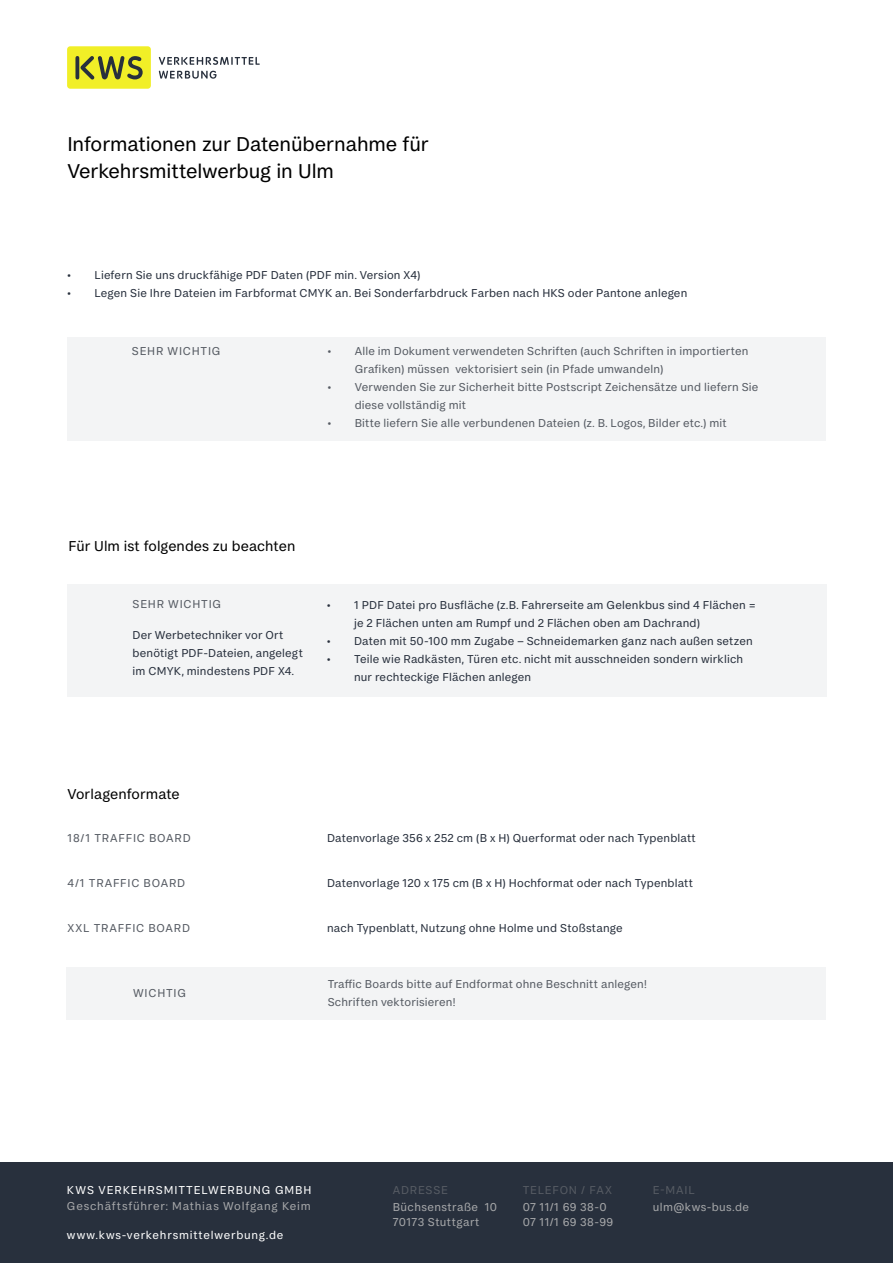
<style>
.page{position:relative;width:893px;height:1263px;background:#fff}
.page>*{position:absolute;margin:0;border:0;box-sizing:border-box;transform-origin:0 0}
.t1{font:21px/27.3px "FS Koopman";letter-spacing:-.005em;color:#000}
.t2{font:15px "FS Koopman";letter-spacing:.005em;color:#000}
.t3{font:12px/18px "FS Koopman";letter-spacing:.015em;color:#28303d}
.t4{font:12px/18px "FS Koopman";letter-spacing:.015em;color:#565b63}
.t5{font:12px/14.4px "FS Koopman";letter-spacing:.045em;color:#a6a7a9}
.t6{font:12px "FS Koopman";letter-spacing:.07em;color:#fff}
.t7{font:12px "FS Koopman";letter-spacing:.065em;color:#565b63}
.t8{font:12px "FS Koopman";letter-spacing:.07em;color:#565b63}
.t9{font:12px "FS Koopman";letter-spacing:.06em;color:#565b63}
</style>
<div class="page">
<div style="left:0;top:1162px;width:893px;height:101px;background:#28303d"></div>
<div style="left:67px;top:46px;width:84px;height:43px;background:#f1ef27;border-radius:3px"></div>
<svg style="left:75px;top:56px;width:68px;height:24px"></svg>
<svg style="left:159px;top:57px;width:101px;height:8px"></svg>
<svg style="left:159px;top:71px;width:58px;height:8px"></svg>
<div style="left:67px;top:968px;width:759px;height:52px;background:#f3f4f5"></div>
<div style="left:68px;top:337px;width:758px;height:104px;background:#f3f4f5"></div>
<div style="left:67px;top:584px;width:759px;height:113px;background:#f3f4f5"></div>
<h1 class="t1" style="left:67px;top:130px;width:363px">Informationen zur Datenübernahme für<br>Verkehrsmittelwerbug in Ulm</h1>
<p class="t3" style="left:68px;top:266px;width:354px">• Liefern Sie uns druckfähige PDF Daten (PDF min. Version X4)</p>
<p class="t3" style="left:68px;top:284px;width:621px">• Legen Sie Ihre Dateien im Farbformat CMYK an. Bei Sonderfarbdruck Farben nach HKS oder Pantone anlegen</p>
<p class="t7" style="left:132px;top:344px;width:90px">SEHR WICHTIG</p>
<p class="t4" style="left:355px;top:342px;width:395px;text-indent:-27px">• Alle im Dokument verwendeten Schriften (auch Schriften in importierten<br>Grafiken) müssen vektorisiert sein (in Pfade umwandeln)</p>
<p class="t4" style="left:355px;top:378px;width:405px;text-indent:-27px">• Verwenden Sie zur Sicherheit bitte Postscript Zeichensätze und liefern Sie diese vollständig mit</p>
<p class="t4" style="left:328px;top:414px;width:401px">• Bitte liefern Sie alle verbundenen Dateien (z. B. Logos, Bilder etc.) mit</p>
<p class="t2" style="left:69px;top:537px;width:228px">Für Ulm ist folgendes zu beachten</p>
<p class="t7" style="left:133px;top:596px;width:90px">SEHR WICHTIG</p>
<p class="t3" style="left:354px;top:595px;width:403px;text-indent:-27px">• 1 PDF Datei pro Busfläche (z.B. Fahrerseite am Gelenkbus sind 4 Flächen = je 2 Flächen unten am Rumpf und 2 Flächen oben am Dachrand)</p>
<p class="t3" style="left:327px;top:631px;width:427px">• Daten mit 50-100 mm Zugabe – Schneidemarken ganz nach außen setzen</p>
<p class="t3" style="left:354px;top:649px;width:391px;text-indent:-27px">• Teile wie Radkästen, Türen etc. nicht mit ausschneiden sondern wirklich nur rechteckige Flächen anlegen</p>
<p class="t3" style="left:133px;top:625px;width:172px">Der Werbetechniker vor Ort benötigt PDF-Dateien, angelegt im CMYK, mindestens PDF X4.</p>
<p class="t2" style="left:67px;top:785px;width:114px">Vorlagenformate</p>
<p class="t7" style="left:68px;top:831px;width:125px">18/1 TRAFFIC BOARD</p>
<p class="t7" style="left:68px;top:876px;width:119px">4/1 TRAFFIC BOARD</p>
<p class="t8" style="left:68px;top:921px;width:124px">XXL TRAFFIC BOARD</p>
<p class="t3" style="left:327px;top:829px;width:370px">Datenvorlage 356 x 252 cm (B x H) Querformat oder nach Typenblatt</p>
<p class="t3" style="left:327px;top:874px;width:368px">Datenvorlage 120 x 175 cm (B x H) Hochformat oder nach Typenblatt</p>
<p class="t3" style="left:327px;top:919px;width:297px">nach Typenblatt, Nutzung ohne Holme und Stoßstange</p>
<p class="t7" style="left:133px;top:986px;width:54px">WICHTIG</p>
<p class="t4" style="left:328px;top:975px;width:321px">Traffic Boards bitte auf Endformat ohne Beschnitt anlegen!<br>Schriften vektorisieren!</p>
<p class="t6" style="left:67px;top:1183px;width:246px">KWS VERKEHRSMITTELWERBUNG GMBH</p>
<p class="t8" style="left:393px;top:1183px;width:57px">ADRESSE</p>
<p class="t6" style="left:67px;top:1228px;width:218px">www.kws-verkehrsmittelwerbung.de</p>
<p class="t9" style="left:523px;top:1183px;width:91px">TELEFON / FAX</p>
<p class="t4" style="left:653px;top:1181px;width:43px">E-MAIL</p>
<p class="t5" style="left:67px;top:1199px;width:245px">Geschäftsführer: Mathias Wolfgang Keim</p>
<p class="t5" style="left:393px;top:1200px;width:106px">Büchsenstraße 10</p>
<p class="t5" style="left:653px;top:1200px;width:98px">ulm@kws-bus.de</p>
<p class="t5" style="left:393px;top:1214px;width:88px">70173 Stuttgart</p>
<p class="t5" style="left:523px;top:1200px;width:92px">07 11/1 69 38-0<br>07 11/1 69 38-99</p>
</div>
